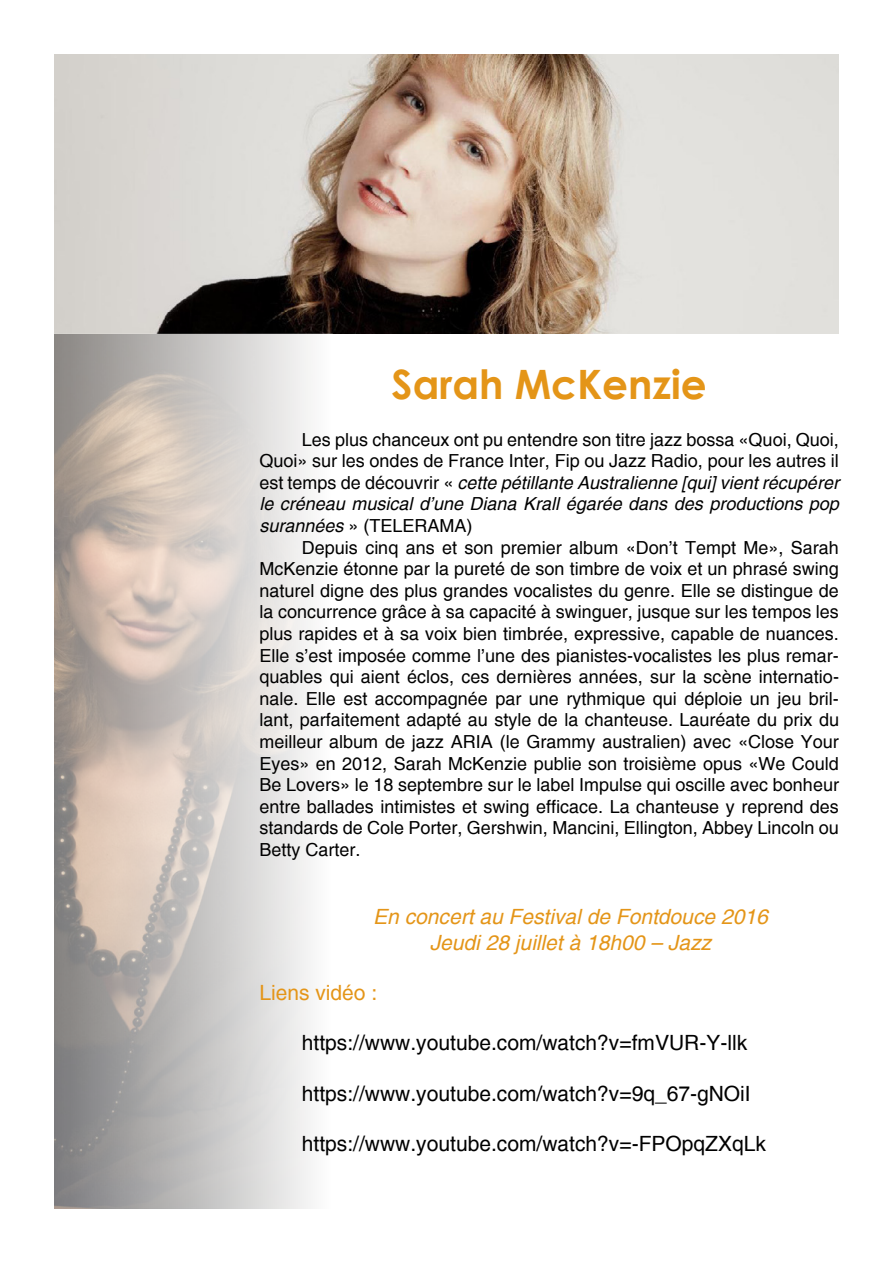
<style>
.page{position:relative;width:893px;height:1263px;background:#fff}
.page>*{position:absolute;margin:0;border:0;box-sizing:border-box;transform-origin:0 0}
.t1{font:700 40.5px "Century Gothic";color:#e49518}
.t2{font:21px "Helvetica";color:#000}
.t3{font:italic 21px/25.2px "Helvetica";color:#e49518;text-align:center}
.t4{font:21px "Helvetica";color:#e49518}
.t5{font:18px/21.6px "Helvetica";color:#000;text-align:justify}
.s1{font-style:italic}
</style>
<div class="page">
<img style="left:54px;top:54px;width:785px;height:280px">
<svg style="left:54px;top:334px;width:257px;height:875px;background:#c9c3bf"></svg>
<h1 class="t1" style="left:392px;top:353px;width:317px">Sarah McKenzie</h1>
<p class="t5" style="left:259px;top:429px;width:581px;text-indent:43px">Les plus chanceux ont pu entendre son titre jazz bossa «Quoi, Quoi, Quoi» sur les ondes de France Inter, Fip ou Jazz Radio, pour les autres il est temps de découvrir « <span class="s1">cette pétillante Australienne [qui] vient récupérer le créneau musical d’une Diana Krall égarée dans des productions pop surannées</span> » (TELERAMA)</p>
<p class="t5" style="left:259px;top:537px;width:581px;text-indent:43px">Depuis cinq ans et son premier album «Don’t Tempt Me», Sarah McKenzie étonne par la pureté de son timbre de voix et un phrasé swing naturel digne des plus grandes vocalistes du genre. Elle se distingue de la concurrence grâce à sa capacité à swinguer, jusque sur les tempos les plus rapides et à sa voix bien timbrée, expressive, capable de nuances.<br>Elle s’est imposée comme l’une des pianistes-vocalistes les plus remar&shy;quables qui aient éclos, ces dernières années, sur la scène internatio&shy;nale. Elle est accompagnée par une rythmique qui déploie un jeu bril&shy;lant, parfaitement adapté au style de la chanteuse. Lauréate du prix du meilleur album de jazz ARIA (le Grammy australien) avec «Close Your Eyes» en 2012, Sarah McKenzie publie son troisième opus «We Could Be Lovers» le 18 septembre sur le label Impulse qui oscille avec bonheur entre ballades intimistes et swing efficace. La chanteuse y reprend des standards de Cole Porter, Gershwin, Mancini, Ellington, Abbey Lincoln ou Betty Carter.</p>
<p class="t3" style="left:373px;top:905px;width:396px">En concert au Festival de Fontdouce 2016<br>Jeudi 28 juillet à 18h00 – Jazz</p>
<p class="t4" style="left:259px;top:980px;width:119px">Liens vidéo :</p>
<p class="t2" style="left:302px;top:1031px;width:447px">https://www.youtube.com/watch?v=fmVUR-Y-llk</p>
<p class="t2" style="left:302px;top:1081px;width:450px">https://www.youtube.com/watch?v=9q_67-gNOiI</p>
<p class="t2" style="left:302px;top:1131px;width:465px">https://www.youtube.com/watch?v=-FPOpqZXqLk</p>
</div>
